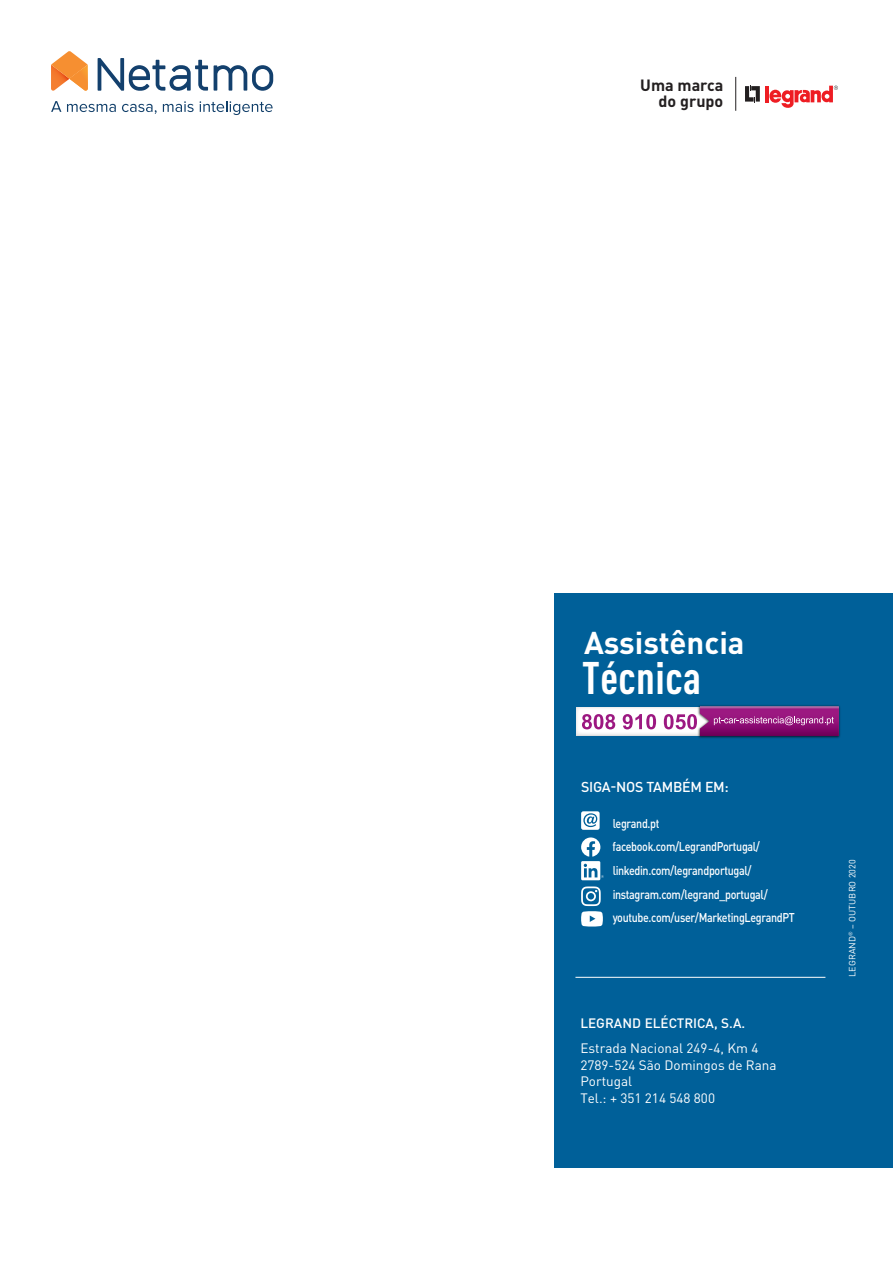
<style>
.page{position:relative;width:893px;height:1263px;background:#fff}
.page>*{position:absolute;margin:0;border:0;box-sizing:border-box;transform-origin:0 0}
.t1{font:700 condensed 45px "DIN Pro";letter-spacing:.01em;color:#fff}
.t2{font:700 31.2px "DIN Pro";color:#fff}
.t3{font:700 16.05px/16px "DIN Pro";color:#231f20;text-align:right}
.t4{font:500 14.25px "DIN Pro";letter-spacing:-.02em;color:#fff}
.t5{font:13.5px "DIN";color:#fff}
.Copie_de__3{font:500 13.5px "DIN";color:#fff}
.t6{font:500 12.6px/23.7px "DIN Pro";letter-spacing:-.03em;color:#fff;scale:.85 1}
.t7{font:9px "DIN Pro";color:#fff}
</style>
<div class="page">
<div style="left:554px;top:593px;width:339px;height:574px;background:#006099"></div>
<hr style="left:575px;top:977px;width:250px;height:1px;background:#fff">
<div style="left:581px;top:811px;width:19px;height:19px;background:#fff;border-radius:2px"></div>
<svg style="left:583px;top:813px;width:14px;height:14px"></svg>
<svg style="left:581px;top:837px;width:23px;height:43px"></svg>
<svg style="left:581px;top:886px;width:22px;height:40px"></svg>
<div style="left:576px;top:707px;width:263px;height:28px;background:#fff"></div>
<svg style="left:582px;top:714px;width:33px;height:15px"></svg>
<svg style="left:623px;top:714px;width:33px;height:15px"></svg>
<img style="left:698px;top:705px;width:142px;height:33px">
<svg style="left:664px;top:706px;width:175px;height:30px;background:#a44693"></svg>
<hr style="left:735px;top:77px;width:1px;height:34px;background:#231f20">
<svg style="left:745px;top:85px;width:15px;height:18px"></svg>
<hr style="left:765px;top:86px;width:4px;height:16px;background:#ee1d23">
<svg style="left:769px;top:86px;width:69px;height:22px"></svg>
<svg style="left:214px;top:65px;width:59px;height:26px"></svg>
<svg style="left:98px;top:58px;width:110px;height:33px"></svg>
<svg style="left:51px;top:51px;width:37px;height:40px"></svg>
<svg style="left:51px;top:101px;width:10px;height:11px"></svg>
<svg style="left:67px;top:104px;width:49px;height:8px"></svg>
<svg style="left:122px;top:104px;width:35px;height:10px"></svg>
<svg style="left:163px;top:101px;width:31px;height:11px"></svg>
<svg style="left:200px;top:101px;width:73px;height:14px"></svg>
<p class="t3" style="left:640px;top:75px;width:85px">Uma marca do grupo</p>
<p class="t2" style="left:584px;top:616px;width:162px">Assistência</p>
<p class="t1" style="left:582px;top:651px;width:120px">Técnica</p>
<p class="t4" style="left:581px;top:775px;width:149px">SIGA-NOS TAMBÉM EM:</p>
<p class="t6" style="left:613px;top:810px;width:57px">legrand.pt</p>
<p class="t6" style="left:613px;top:833px;width:216px">facebook.com/LegrandPortugal/ linkedin.com/legrandportugal/ instagram.com/legrand_portugal/ youtube.com/user/MarketingLegrandPT</p>
<p class="Copie_de__3" style="left:580px;top:1014px;width:166px">LEGRAND ELÉCTRICA, S.A.</p>
<p class="t5" style="left:580px;top:1040px;width:180px">Estrada Nacional 249-4, Km 4</p>
<p class="t5" style="left:580px;top:1056px;width:198px">2789-524 São Domingos de Rana</p>
<p class="t5" style="left:580px;top:1073px;width:53px">Portugal</p>
<p class="t5" style="left:580px;top:1089px;width:136px">Tel.: + 351 214 548 800</p>
<p class="t7" style="left:846px;top:977px;width:119px;rotate:-90deg">LEGRAND<sup>®</sup> – OUTUBRO 2020</p>
</div>
